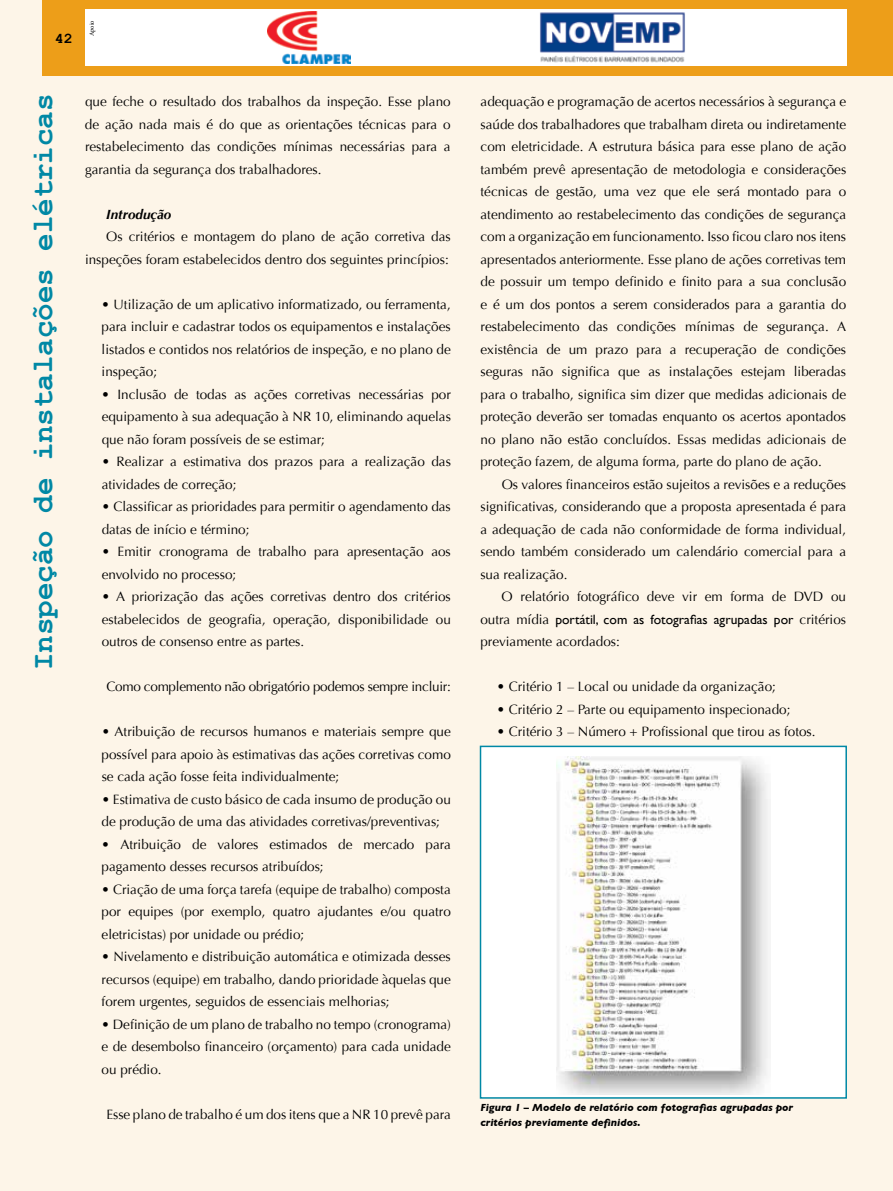
<style>
.page{position:relative;width:893px;height:1191px;background:#fdf5e8}
.page>*{position:absolute;margin:0;border:0;box-sizing:border-box;transform-origin:0 0}
.t1{font:700 30px "Courier New";color:#0088a5}
.t2{font:700 15px "Courier New";color:#000}
.t3{font:13.5px/22.5px "Optima";color:#000;text-align:justify}
.t4{font:13.5px "Gill Sans";color:#000}
.t5{font:13.5px "Optima";letter-spacing:-.02em;color:#000}
.t6{font:italic 700 13.5px "Optima";color:#000}
.t7{font:italic 700 10.5px/15px "Gill Sans";color:#000}
.t8{font:6.3px "Minion Pro";letter-spacing:-.005em;color:#000}
.s1{font-family:"Optima"}
</style>
<div class="page">
<div style="left:43px;top:0;width:850px;height:76px;background:#ed9e19"></div>
<div style="left:85px;top:9px;width:761px;height:57px;background:#fff"></div>
<img style="left:268px;top:11px;width:82px;height:52px">
<img style="left:540px;top:12px;width:145px;height:51px">
<div style="left:480px;top:745px;width:367px;height:353px;background:#fff;border:2px solid #0088a5"></div>
<img style="left:557px;top:756px;width:211px;height:338px">
<p class="t2" style="left:55px;top:29px;width:19px">42</p>
<p class="t8" style="left:88px;top:36px;width:17px;rotate:-90deg">Apoio</p>
<h1 class="t1" style="left:24px;top:670px;width:578px;rotate:-90deg">Inspeção de instalações elétricas</h1>
<p class="t3" style="left:85px;top:90px;width:367px">que feche o resultado dos trabalhos da inspeção. Esse plano de ação nada mais é do que as orientações técnicas para o restabelecimento das condições mínimas necessárias para a garantia da segurança dos trabalhadores.</p>
<p class="t6" style="left:106px;top:206px;width:67px">Introdução</p>
<p class="t3" style="left:85px;top:225px;width:367px;text-align:right">Os critérios e montagem do plano de ação corretiva das inspeções foram estabelecidos dentro dos seguintes princípios:</p>
<p class="t3" style="left:102px;top:293px;width:351px">• Utilização de um aplicativo informatizado, ou ferramenta, para incluir e cadastrar todos os equipamentos e instalações listados e contidos nos relatórios de inspeção, e no plano de inspeção;</p>
<p class="t3" style="left:102px;top:383px;width:351px">• Inclusão de todas as ações corretivas necessárias por equipamento à sua adequação à NR 10, eliminando aquelas que não foram possíveis de se estimar;</p>
<p class="t3" style="left:102px;top:450px;width:351px">• Realizar a estimativa dos prazos para a realização das atividades de correção;</p>
<p class="t3" style="left:102px;top:495px;width:351px">• Classificar as prioridades para permitir o agendamento das datas de início e término;</p>
<p class="t3" style="left:102px;top:540px;width:351px">• Emitir cronograma de trabalho para apresentação aos envolvido no processo;</p>
<p class="t3" style="left:102px;top:585px;width:351px">• A priorização das ações corretivas dentro dos critérios estabelecidos de geografia, operação, disponibilidade ou outros de consenso entre as partes.</p>
<p class="t5" style="left:106px;top:679px;width:346px">Como complemento não obrigatório podemos sempre incluir:</p>
<p class="t3" style="left:102px;top:720px;width:351px">• Atribuição de recursos humanos e materiais sempre que possível para apoio às estimativas das ações corretivas como se cada ação fosse feita individualmente;</p>
<p class="t3" style="left:102px;top:788px;width:351px">• Estimativa de custo básico de cada insumo de produção ou de produção de uma das atividades corretivas/preventivas;</p>
<p class="t3" style="left:102px;top:833px;width:351px">• Atribuição de valores estimados de mercado para pagamento desses recursos atribuídos;</p>
<p class="t3" style="left:102px;top:878px;width:351px">• Criação de uma força tarefa (equipe de trabalho) composta por equipes (por exemplo, quatro ajudantes e/ou quatro eletricistas) por unidade ou prédio;</p>
<p class="t3" style="left:102px;top:945px;width:351px">• Nivelamento e distribuição automática e otimizada desses recursos (equipe) em trabalho, dando prioridade àquelas que forem urgentes, seguidos de essenciais melhorias;</p>
<p class="t3" style="left:102px;top:1013px;width:351px">• Definição de um plano de trabalho no tempo (cronograma) e de desembolso financeiro (orçamento) para cada unidade ou prédio.</p>
<p class="t3" style="left:106px;top:1103px;width:346px">Esse plano de trabalho é um dos itens que a NR 10 prevê para</p>
<p class="t3" style="left:480px;top:90px;width:367px">adequação e programação de acertos necessários à segurança e saúde dos trabalhadores que trabalham direta ou indiretamente com eletricidade. A estrutura básica para esse plano de ação também prevê apresentação de metodologia e considerações técnicas de gestão, uma vez que ele será montado para o atendimento ao restabelecimento das condições de segurança com a organização em funcionamento. Isso ficou claro nos itens apresentados anteriormente. Esse plano de ações corretivas tem de possuir um tempo definido e finito para a sua conclusão e é um dos pontos a serem considerados para a garantia do restabelecimento das condições mínimas de segurança. A existência de um prazo para a recuperação de condições seguras não significa que as instalações estejam liberadas para o trabalho, significa sim dizer que medidas adicionais de proteção deverão ser tomadas enquanto os acertos apontados no plano não estão concluídos. Essas medidas adicionais de proteção fazem, de alguma forma, parte do plano de ação.</p>
<p class="t3" style="left:480px;top:473px;width:367px;text-indent:21px">Os valores financeiros estão sujeitos a revisões e a reduções significativas, considerando que a proposta apresentada é para a adequação de cada não conformidade de forma individual, sendo também considerado um calendário comercial para a sua realização.</p>
<p class="t3" style="left:502px;top:586px;width:346px">O relatório fotográfico deve vir em forma de DVD ou</p>
<p class="t4" style="left:480px;top:611px;width:367px"><span class="s1">outra mídia</span> portátil, com as fotografias agrupadas por <span class="s1">critérios</span></p>
<p class="t3" style="left:480px;top:631px;width:141px">previamente acordados:</p>
<p class="t3" style="left:497px;top:676px;width:281px">• Critério 1 – Local ou unidade da organização;</p>
<p class="t3" style="left:497px;top:698px;width:295px">• Critério 2 – Parte ou equipamento inspecionado;</p>
<p class="t3" style="left:497px;top:721px;width:320px">• Critério 3 – Número + Profissional que tirou as fotos.</p>
<p class="t7" style="left:480px;top:1100px;width:314px">Figura 1 – Modelo de relatório com fotografias agrupadas por critérios previamente definidos.</p>
</div>
